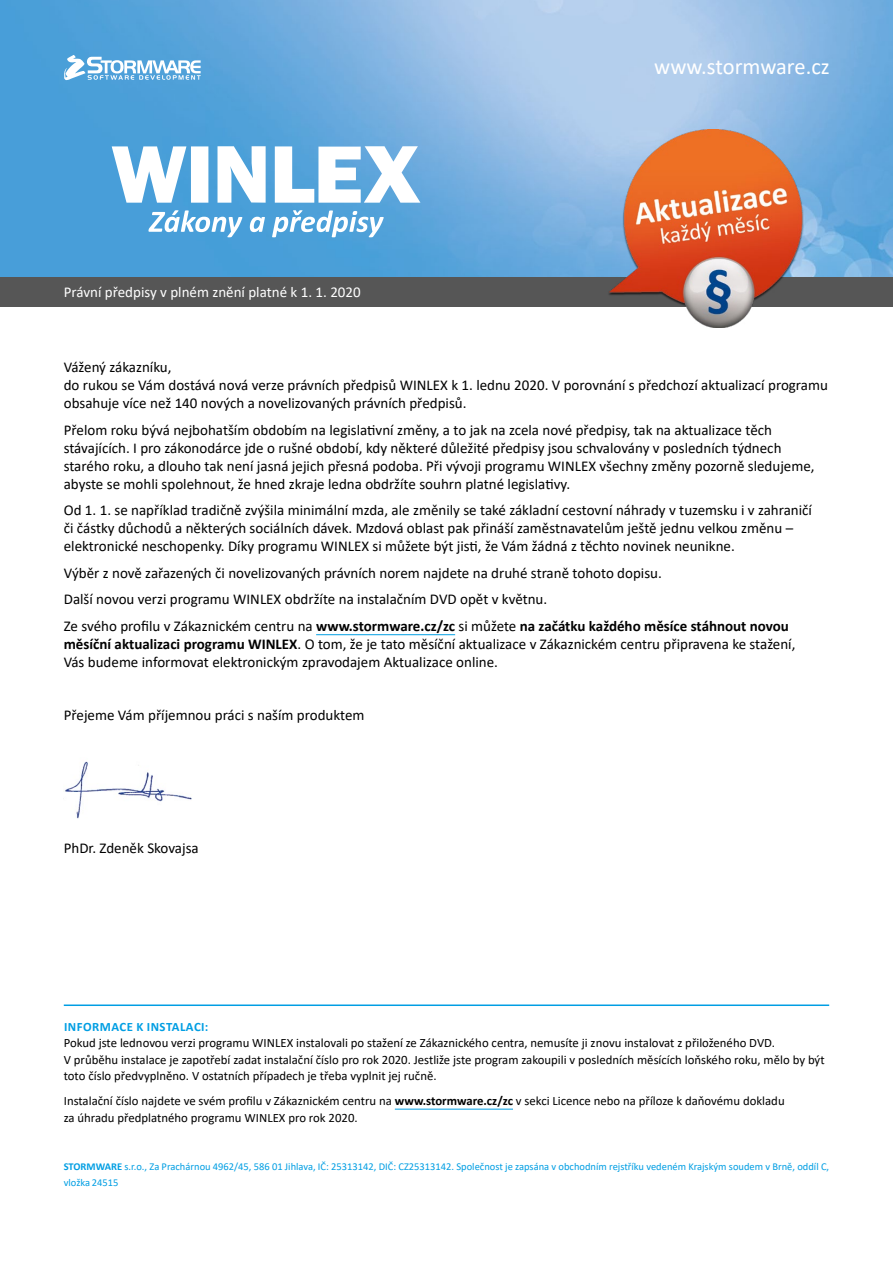
<style>
.page{position:relative;width:893px;height:1263px;background:#fff}
.page>*{position:absolute;margin:0;border:0;box-sizing:border-box;transform-origin:0 0}
.t1{font:22.5px "Calibri";color:#fff}
.t2{font:15px/18px "Calibri";color:#000}
.t3{font:15px "Calibri";color:#fff}
.t4{font:12.75px/16.5px "Calibri";color:#000}
.t5{font:700 12.75px "Calibri";letter-spacing:.04em;color:#009ee3}
.t6{font:10.5px/16.5px "Calibri";color:#009ee3}
.s1{font-weight:700}
</style>
<div class="page">
<img style="left:0;top:0;width:893px;height:277px">
<svg style="left:148px;top:210px;width:94px;height:27px"></svg>
<svg style="left:250px;top:217px;width:15px;height:15px"></svg>
<svg style="left:272px;top:210px;width:112px;height:27px"></svg>
<svg style="left:112px;top:146px;width:308px;height:57px"></svg>
<div style="left:0;top:277px;width:893px;height:30px;background:#565656"></div>
<hr style="left:395px;top:1109px;width:118px;height:1px;background:#009ee3">
<hr style="left:64px;top:1004px;width:765px;height:2px;background:#009ee3">
<img style="left:608px;top:130px;width:196px;height:198px">
<hr style="left:316px;top:634px;width:139px;height:1px;background:#009ee3">
<img style="left:65px;top:761px;width:127px;height:58px">
<svg style="left:64px;top:55px;width:137px;height:25px"></svg>
<p class="t3" style="left:64px;top:282px;width:298px">Právní předpisy v plném znění platné k 1. 1. 2020</p>
<h1 class="t1" style="left:654px;top:51px;width:177px">www.stormware.cz</h1>
<p class="t2" style="left:64px;top:358px;width:766px">Vážený zákazníku,<br>do rukou se Vám dostává nová verze právních předpisů WINLEX k 1. lednu 2020. V porovnání s předchozí aktualizací programu obsahuje více než 140 nových a novelizovaných právních předpisů.</p>
<p class="t2" style="left:64px;top:420px;width:752px">Přelom roku bývá nejbohatším obdobím na legislativní změny, a to jak na zcela nové předpisy, tak na aktualizace těch stávajících. I pro zákonodárce jde o rušné období, kdy některé důležité předpisy jsou schvalovány v posledních týdnech starého roku, a dlouho tak není jasná jejich přesná podoba. Při vývoji programu WINLEX všechny změny pozorně sledujeme, abyste se mohli spolehnout, že hned zkraje ledna obdržíte souhrn platné legislativy.</p>
<p class="t2" style="left:64px;top:501px;width:750px">Od 1. 1. se například tradičně zvýšila minimální mzda, ale změnily se také základní cestovní náhrady v tuzemsku i v zahraničí či částky důchodů a některých sociálních dávek. Mzdová oblast pak přináší zaměstnavatelům ještě jednu velkou změnu – elektronické neschopenky. Díky programu WINLEX si můžete být jisti, že Vám žádná z těchto novinek neunikne.</p>
<p class="t2" style="left:64px;top:559px;width:727px;line-height:26.5px">Výběr z nově zařazených či novelizovaných právních norem najdete na druhé straně tohoto dopisu.<br>Další novou verzi programu WINLEX obdržíte na instalačním DVD opět v květnu.<br>Ze svého profilu v Zákaznickém centru na <span class="s1">www.stormware.cz/zc</span> si můžete <span class="s1">na začátku každého měsíce stáhnout novou</span></p>
<p class="t2" style="left:64px;top:634px;width:733px"><span class="s1">měsíční aktualizaci programu WINLEX</span>. O tom, že je tato měsíční aktualizace v Zákaznickém centru připravena ke stažení,<br>Vás budeme informovat elektronickým zpravodajem Aktualizace online.</p>
<p class="t2" style="left:64px;top:705px;width:302px">Přejeme Vám příjemnou práci s naším produktem</p>
<p class="t2" style="left:64px;top:839px;width:136px">PhDr. Zdeněk Skovajsa</p>
<p class="t5" style="left:64px;top:1017px;width:146px">INFORMACE K INSTALACI:</p>
<p class="t4" style="left:64px;top:1034px;width:762px">Pokud jste lednovou verzi programu WINLEX instalovali po stažení ze Zákaznického centra, nemusíte ji znovu instalovat z přiloženého DVD.<br>V průběhu instalace je zapotřebí zadat instalační číslo pro rok 2020. Jestliže jste program zakoupili v posledních měsících loňského roku, mělo by být toto číslo předvyplněno. V ostatních případech je třeba vyplnit jej ručně.</p>
<p class="t4" style="left:64px;top:1092px;width:722px">Instalační číslo najdete ve svém profilu v Zákaznickém centru na <span class="s1">www.stormware.cz/zc</span> v sekci Licence nebo na příloze k daňovému dokladu za úhradu předplatného programu WINLEX pro rok 2020.</p>
<p class="t6" style="left:64px;top:1157px;width:767px"><span class="s1">STORMWARE</span> s.r.o., Za Prachárnou 4962/45, 586 01 Jihlava, IČ: 25313142, DIČ: CZ25313142. Společnost je zapsána v obchodním rejstříku vedeném Krajským soudem v Brně, oddíl C, vložka 24515</p>
</div>
